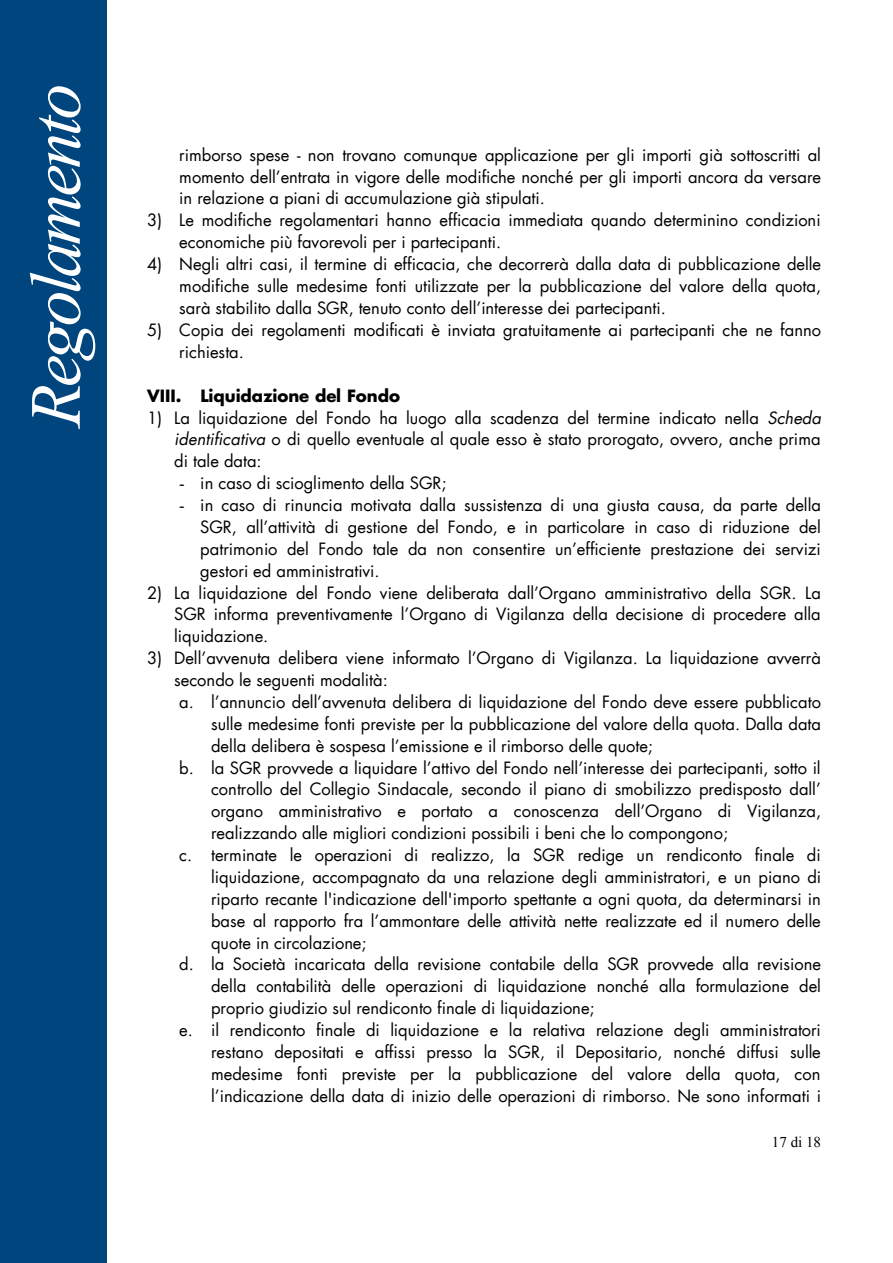
<style>
.page{position:relative;width:893px;height:1263px;background:#fff}
.page>*{position:absolute;margin:0;border:0;box-sizing:border-box;transform-origin:0 0}
.t1{font:italic 72px "Times New Roman";letter-spacing:-.05em;color:#fff}
.t2{font:16.5px/21.9px "Futura LT";color:#000;text-align:justify}
.t3{font:700 16.5px "Futura LT";color:#000}
.t4{font:15px "Times New Roman";color:#000}
.s1{font-style:italic}
.s2{font-family:"Times New Roman"}
</style>
<div class="page">
<div style="left:0;top:0;width:106px;height:1263px;background:#00457d"></div>
<h1 class="t1" style="left:6px;top:428px;width:345px;rotate:-90deg">Regolamento</h1>
<p class="t2" style="left:179px;top:144px;width:643px">rimborso spese - non trovano comunque applicazione per gli importi già sottoscritti al momento dell’entrata in vigore delle modifiche nonché per gli importi ancora da versare in relazione a piani di accumulazione già stipulati.</p>
<p class="t2" style="left:179px;top:210px;width:643px;text-indent:-32px">3) Le modifiche regolamentari hanno efficacia immediata quando determinino condizioni economiche più favorevoli per i partecipanti.</p>
<p class="t2" style="left:179px;top:253px;width:643px;text-indent:-32px">4) Negli altri casi, il termine di efficacia, che decorrerà dalla data di pubblicazione delle modifiche sulle medesime fonti utilizzate per la pubblicazione del valore della quota, sarà stabilito dalla SGR, tenuto conto dell’interesse dei partecipanti.</p>
<p class="t2" style="left:179px;top:319px;width:643px;text-indent:-32px">5) Copia dei regolamenti modificati è inviata gratuitamente ai partecipanti che ne fanno richiesta.</p>
<p class="t3" style="left:147px;top:385px;width:254px">VIII. Liquidazione del Fondo</p>
<p class="t2" style="left:174px;top:407px;width:648px;text-indent:-27px">1) La liquidazione del Fondo ha luogo alla scadenza del termine indicato nella <span class="s1">Scheda identificativa</span> o di quello eventuale al quale esso è stato prorogato, ovvero, anche prima di tale data:</p>
<p class="t2" style="left:179px;top:472px;width:269px"><span class="s2">-</span> in caso di scioglimento della SGR;</p>
<p class="t2" style="left:200px;top:494px;width:622px;text-indent:-21px"><span class="s2">-</span> in caso di rinuncia motivata dalla sussistenza di una giusta causa, da parte della SGR, all’attività di gestione del Fondo, e in particolare in caso di riduzione del patrimonio del Fondo tale da non consentire un’efficiente prestazione dei servizi gestori ed amministrativi.</p>
<p class="t2" style="left:174px;top:582px;width:648px;text-indent:-27px">2) La liquidazione del Fondo viene deliberata dall’Organo amministrativo della SGR. La SGR informa preventivamente l’Organo di Vigilanza della decisione di procedere alla liquidazione.</p>
<p class="t2" style="left:147px;top:647px;width:675px">3) Dell’avvenuta delibera viene informato l’Organo di Vigilanza. La liquidazione avverrà</p>
<p class="t2" style="left:174px;top:669px;width:215px">secondo le seguenti modalità:</p>
<p class="t2" style="left:179px;top:691px;width:643px">a. l’annuncio dell’avvenuta delibera di liquidazione del Fondo deve essere pubblicato</p>
<p class="t2" style="left:211px;top:713px;width:611px">sulle medesime fonti previste per la pubblicazione del valore della quota. Dalla data</p>
<p class="t2" style="left:211px;top:735px;width:443px">della delibera è sospesa l’emissione e il rimborso delle quote;</p>
<p class="t2" style="left:179px;top:757px;width:643px">b. la SGR provvede a liquidare l’attivo del Fondo nell’interesse dei partecipanti, sotto il</p>
<p class="t2" style="left:211px;top:779px;width:611px">controllo del Collegio Sindacale, secondo il piano di smobilizzo predisposto dall’</p>
<p class="t2" style="left:211px;top:800px;width:612px">organo amministrativo e portato a conoscenza dell’Organo di Vigilanza,</p>
<p class="t2" style="left:211px;top:822px;width:518px">realizzando alle migliori condizioni possibili i beni che lo compongono;</p>
<p class="t2" style="left:179px;top:844px;width:643px">c. terminate le operazioni di realizzo, la SGR redige un rendiconto finale di</p>
<p class="t2" style="left:211px;top:866px;width:611px">liquidazione, accompagnato da una relazione degli amministratori, e un piano di</p>
<p class="t2" style="left:211px;top:888px;width:611px">riparto recante l'indicazione dell'importo spettante a ogni quota, da determinarsi in</p>
<p class="t2" style="left:211px;top:910px;width:611px">base al rapporto fra l’ammontare delle attività nette realizzate ed il numero delle</p>
<p class="t2" style="left:211px;top:932px;width:157px">quote in circolazione;</p>
<p class="t2" style="left:179px;top:954px;width:643px">d. la Società incaricata della revisione contabile della SGR provvede alla revisione</p>
<p class="t2" style="left:211px;top:975px;width:611px">della contabilità delle operazioni di liquidazione nonché alla formulazione del</p>
<p class="t2" style="left:211px;top:997px;width:385px">proprio giudizio sul rendiconto finale di liquidazione;</p>
<p class="t2" style="left:179px;top:1019px;width:643px">e. il rendiconto finale di liquidazione e la relativa relazione degli amministratori</p>
<p class="t2" style="left:211px;top:1041px;width:611px">restano depositati e affissi presso la SGR, il Depositario, nonché diffusi sulle</p>
<p class="t2" style="left:211px;top:1063px;width:611px">medesime fonti previste per la pubblicazione del valore della quota, con</p>
<p class="t2" style="left:211px;top:1085px;width:611px">l’indicazione della data di inizio delle operazioni di rimborso. Ne sono informati i</p>
<p class="t4" style="left:772px;top:1132px;width:51px">17 di 18</p>
</div>
